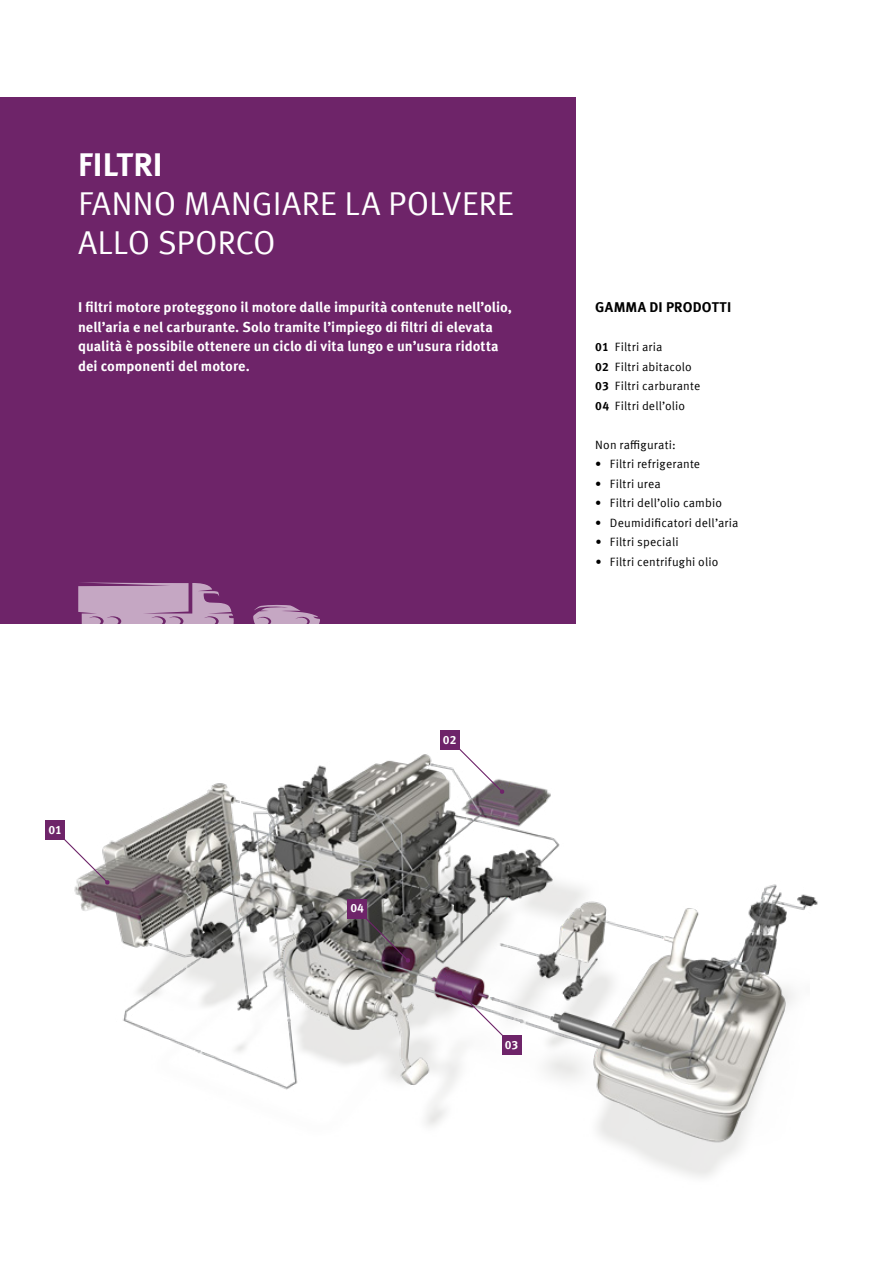
<style>
.page{position:relative;width:893px;height:1263px;background:#fff}
.page>*{position:absolute;margin:0;border:0;box-sizing:border-box;transform-origin:0 0}
.t1{font:33px/39px "Meta Offc Pro Norm";color:#fff}
.t2{font:700 33px "Meta Offc Pro";color:#fff}
.t3{font:700 14.25px/19.5px "Meta Offc Pro";letter-spacing:.005em;color:#fff}
.t4{font:700 14.25px "Meta Offc Pro";letter-spacing:.01em;color:#000}
.t5{font:12px/19.5px "Meta Offc Pro Norm";letter-spacing:.015em;color:#000}
.t6{font:700 12px "Meta Offc Pro";color:#fff}
.s1{font-family:"Meta Offc Pro";font-weight:700}
</style>
<div class="page">
<div style="left:0;top:97px;width:576px;height:527px;background:#6e2469"></div>
<img style="left:74px;top:749px;width:744px;height:428px">
<div style="left:45px;top:820px;width:20px;height:20px;background:#6e2469"></div>
<div style="left:440px;top:730px;width:20px;height:19px;background:#6e2469"></div>
<div style="left:502px;top:1035px;width:19px;height:20px;background:#6e2469"></div>
<div style="left:347px;top:899px;width:20px;height:19px;background:#6e2469"></div>
<svg style="left:78px;top:582px;width:156px;height:42px"></svg>
<svg style="left:253px;top:604px;width:67px;height:20px"></svg>
<svg style="left:64px;top:837px;width:46px;height:48px"></svg>
<svg style="left:457px;top:749px;width:47px;height:45px"></svg>
<svg style="left:457px;top:990px;width:48px;height:48px"></svg>
<svg style="left:363px;top:915px;width:47px;height:48px;background:#5e5559"></svg>
<h1 class="t2" style="left:78px;top:138px;width:86px">FILTRI</h1>
<h1 class="t1" style="left:78px;top:181px;width:438px">FANNO MANGIARE LA POLVERE<br>ALLO SPORCO</h1>
<p class="t3" style="left:78px;top:296px;width:436px">I filtri motore proteggono il motore dalle impurità contenute nell’olio, nell’aria e nel carburante. Solo tramite l’impiego di filtri di elevata qualità è possibile ottenere un ciclo di vita lungo e un’usura ridotta dei componenti del motore.</p>
<p class="t6" style="left:48px;top:820px;width:15px">01</p>
<p class="t6" style="left:350px;top:899px;width:15px">04</p>
<p class="t6" style="left:443px;top:730px;width:15px">02</p>
<p class="t6" style="left:505px;top:1035px;width:15px">03</p>
<p class="t4" style="left:595px;top:296px;width:138px">GAMMA DI PRODOTTI</p>
<p class="t5" style="left:595px;top:336px;width:106px"><span class="s1">01</span> Filtri aria<br><span class="s1">02</span> Filtri abitacolo<br><span class="s1">03</span> Filtri carburante<br><span class="s1">04</span> Filtri dell’olio</p>
<p class="t5" style="left:595px;top:434px;width:82px">Non raffigurati:</p>
<p class="t5" style="left:595px;top:453px;width:106px">• Filtri refrigerante</p>
<p class="t5" style="left:595px;top:473px;width:67px">• Filtri urea</p>
<p class="t5" style="left:595px;top:492px;width:128px">• Filtri dell’olio cambio</p>
<p class="t5" style="left:595px;top:512px;width:145px">• Deumidificatori dell’aria</p>
<p class="t5" style="left:595px;top:531px;width:85px">• Filtri speciali</p>
<p class="t5" style="left:595px;top:551px;width:125px">• Filtri centrifughi olio</p>
</div>
